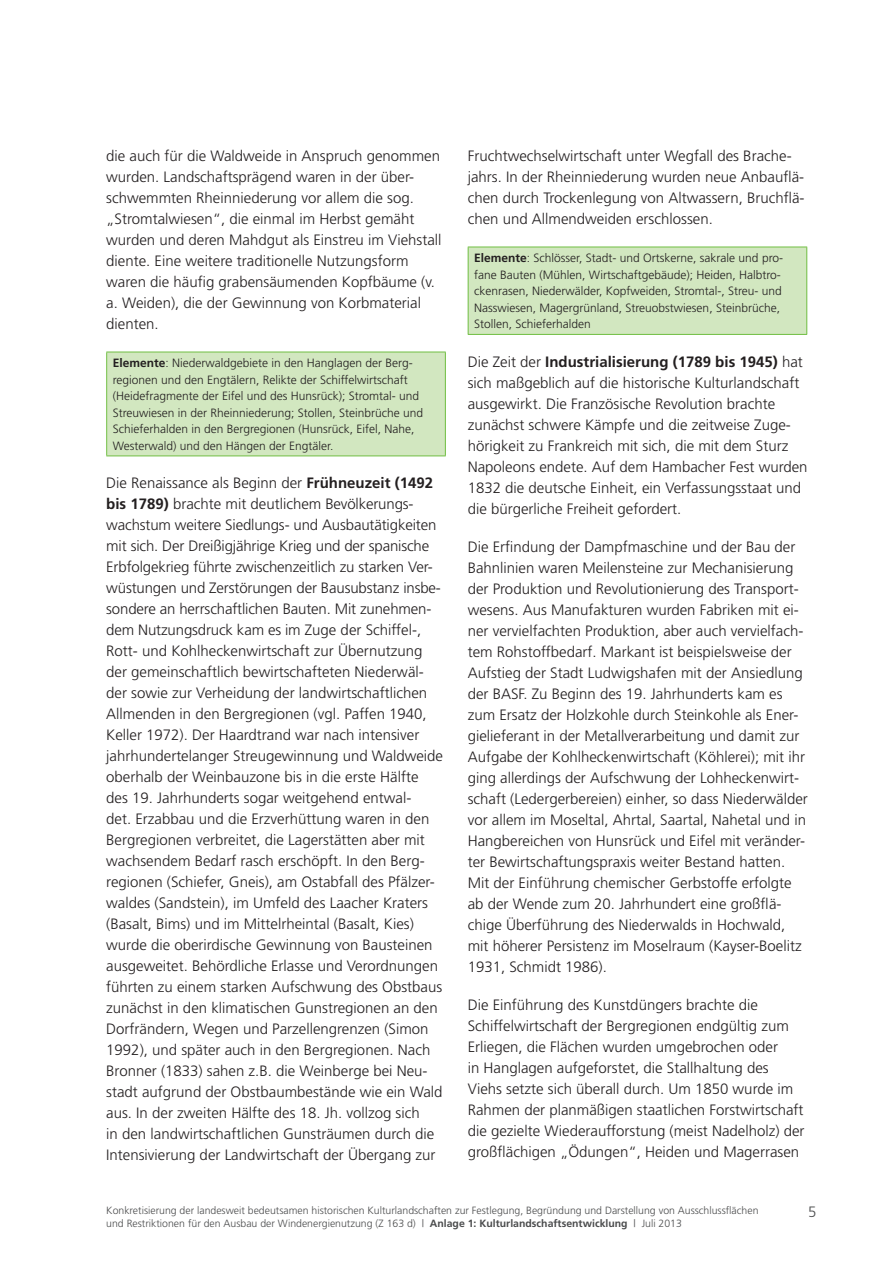
<style>
.page{position:relative;width:893px;height:1263px;background:#fff}
.page>*{position:absolute;margin:0;border:0;box-sizing:border-box;transform-origin:0 0}
.t1{font:300 15px/21px "Frutiger";color:#231f20}
.t2{font:300 15px "Frutiger";color:#4b4c4d}
.t3{font:300 12px/16.5px "Frutiger";color:#231f20}
.t4{font:300 10.5px/13.5px "Frutiger";color:#4b4c4d}
.s1{font-weight:700}
</style>
<div class="page">
<div style="left:107px;top:352px;width:338px;height:104px;background:#d2e7c0"></div>
<hr style="left:106px;top:352px;width:340px;height:1px;background:#71bf44">
<hr style="left:106px;top:352px;width:1px;height:103px;background:#71bf44">
<hr style="left:445px;top:352px;width:1px;height:103px;background:#71bf44">
<hr style="left:106px;top:455px;width:340px;height:1px;background:#71bf44">
<div style="left:468px;top:247px;width:339px;height:87px;background:#d2e7c0"></div>
<hr style="left:468px;top:247px;width:339px;height:1px;background:#71bf44">
<hr style="left:468px;top:247px;width:1px;height:87px;background:#71bf44">
<hr style="left:806px;top:247px;width:1px;height:87px;background:#71bf44">
<hr style="left:468px;top:334px;width:339px;height:1px;background:#71bf44">
<p class="t1" style="left:106px;top:145px;width:337px">die auch für die Waldweide in Anspruch genommen wurden. Landschaftsprägend waren in der über&shy;schwemmten Rheinniederung vor allem die sog. „Stromtalwiesen“, die einmal im Herbst gemäht wurden und deren Mahdgut als Einstreu im Viehstall diente. Eine weitere traditionelle Nutzungsform waren die häufig grabensäumenden Kopfbäume (v. a. Weiden), die der Gewinnung von Korbmaterial dienten.</p>
<p class="t3" style="left:113px;top:355px;width:312px"><span class="s1">Elemente</span>: Niederwaldgebiete in den Hanglagen der Berg&shy;regionen und den Engtälern, Relikte der Schiffelwirtschaft (Heidefragmente der Eifel und des Hunsrück); Stromtal- und Streuwiesen in der Rheinniederung; Stollen, Steinbrüche und Schieferhalden in den Bergregionen (Hunsrück, Eifel, Nahe, Westerwald) und den Hängen der Engtäler.</p>
<p class="t1" style="left:106px;top:473px;width:338px">Die Renaissance als Beginn der <span class="s1">Frühneuzeit (1492 bis 1789)</span> brachte mit deutlichem Bevölkerungs&shy;wachstum weitere Siedlungs- und Ausbautätigkeiten mit sich. Der Dreißigjährige Krieg und der spanische Erbfolgekrieg führte zwischenzeitlich zu starken Ver&shy;wüstungen und Zerstörungen der Bausubstanz insbe&shy;sondere an herrschaftlichen Bauten. Mit zunehmen&shy;dem Nutzungsdruck kam es im Zuge der Schiffel-, Rott- und Kohlheckenwirtschaft zur Übernutzung der gemeinschaftlich bewirtschafteten Niederwäl&shy;der sowie zur Verheidung der landwirtschaftlichen Allmenden in den Bergregionen (vgl. Paffen 1940, Keller 1972). Der Haardtrand war nach intensiver jahrhundertelanger Streugewinnung und Waldweide oberhalb der Weinbauzone bis in die erste Hälfte des 19. Jahrhunderts sogar weitgehend entwal-<br>det. Erzabbau und die Erzverhüttung waren in den Bergregionen verbreitet, die Lagerstätten aber mit wachsendem Bedarf rasch erschöpft. In den Berg&shy;regionen (Schiefer, Gneis), am Ostabfall des Pfälzer&shy;waldes (Sandstein), im Umfeld des Laacher Kraters (Basalt, Bims) und im Mittelrheintal (Basalt, Kies) wurde die oberirdische Gewinnung von Bausteinen ausgeweitet. Behördliche Erlasse und Verordnungen führten zu einem starken Aufschwung des Obstbaus zunächst in den klimatischen Gunstregionen an den Dorfrändern, Wegen und Parzellengrenzen (Simon 1992), und später auch in den Bergregionen. Nach Bronner (1833) sahen z.B. die Weinberge bei Neu&shy;stadt aufgrund der Obstbaumbestände wie ein Wald aus. In der zweiten Hälfte des 18. Jh. vollzog sich<br>in den landwirtschaftlichen Gunsträumen durch die Intensivierung der Landwirtschaft der Übergang zur</p>
<p class="t1" style="left:468px;top:145px;width:338px">Fruchtwechselwirtschaft unter Wegfall des Brache&shy;jahrs. In der Rheinniederung wurden neue Anbauflä&shy;chen durch Trockenlegung von Altwassern, Bruchflä&shy;chen und Allmendweiden erschlossen.</p>
<p class="t3" style="left:474px;top:250px;width:310px"><span class="s1">Elemente</span>: Schlösser, Stadt- und Ortskerne, sakrale und pro&shy;fane Bauten (Mühlen, Wirtschaftgebäude); Heiden, Halbtro&shy;ckenrasen, Niederwälder, Kopfweiden, Stromtal-, Streu- und Nasswiesen, Magergrünland, Streuobstwiesen, Steinbrüche, Stollen, Schieferhalden</p>
<p class="t1" style="left:468px;top:351px;width:341px">Die Zeit der <span class="s1">Industrialisierung (1789 bis 1945)</span> hat sich maßgeblich auf die historische Kulturlandschaft ausgewirkt. Die Französische Revolution brachte zunächst schwere Kämpfe und die zeitweise Zuge&shy;hörigkeit zu Frankreich mit sich, die mit dem Sturz Napoleons endete. Auf dem Hambacher Fest wurden 1832 die deutsche Einheit, ein Verfassungsstaat und die bürgerliche Freiheit gefordert.</p>
<p class="t1" style="left:468px;top:536px;width:342px">Die Erfindung der Dampfmaschine und der Bau der Bahnlinien waren Meilensteine zur Mechanisierung der Produktion und Revolutionierung des Transport&shy;wesens. Aus Manufakturen wurden Fabriken mit ei&shy;ner vervielfachten Produktion, aber auch vervielfach&shy;tem Rohstoffbedarf. Markant ist beispielsweise der Aufstieg der Stadt Ludwigshafen mit der Ansiedlung der BASF. Zu Beginn des 19. Jahrhunderts kam es zum Ersatz der Holzkohle durch Steinkohle als Ener&shy;gielieferant in der Metallverarbeitung und damit zur Aufgabe der Kohlheckenwirtschaft (Köhlerei); mit ihr ging allerdings der Aufschwung der Lohheckenwirt&shy;schaft (Ledergerbereien) einher, so dass Niederwälder vor allem im Moseltal, Ahrtal, Saartal, Nahetal und in Hangbereichen von Hunsrück und Eifel mit veränder&shy;ter Bewirtschaftungspraxis weiter Bestand hatten.<br>Mit der Einführung chemischer Gerbstoffe erfolgte ab der Wende zum 20. Jahrhundert eine großflä&shy;chige Überführung des Niederwalds in Hochwald, mit höherer Persistenz im Moselraum (Kayser-Boelitz 1931, Schmidt 1986).</p>
<p class="t1" style="left:468px;top:994px;width:338px">Die Einführung des Kunstdüngers brachte die Schiffelwirtschaft der Bergregionen endgültig zum Erliegen, die Flächen wurden umgebrochen oder<br>in Hanglagen aufgeforstet, die Stallhaltung des Viehs setzte sich überall durch. Um 1850 wurde im Rahmen der planmäßigen staatlichen Forstwirtschaft die gezielte Wiederaufforstung (meist Nadelholz) der großflächigen „Ödungen“, Heiden und Magerrasen</p>
<p class="t4" style="left:106px;top:1203px;width:654px">Konkretisierung der landesweit bedeutsamen historischen Kulturlandschaften zur Festlegung, Begründung und Darstellung von Ausschlussflächen und Restriktionen für den Ausbau der Windenergienutzung (Z 163 d) | <span class="s1">Anlage 1: Kulturlandschaftsentwicklung</span> | Juli 2013</p>
<p class="t2" style="left:808px;top:1204px;width:10px">5</p>
</div>
